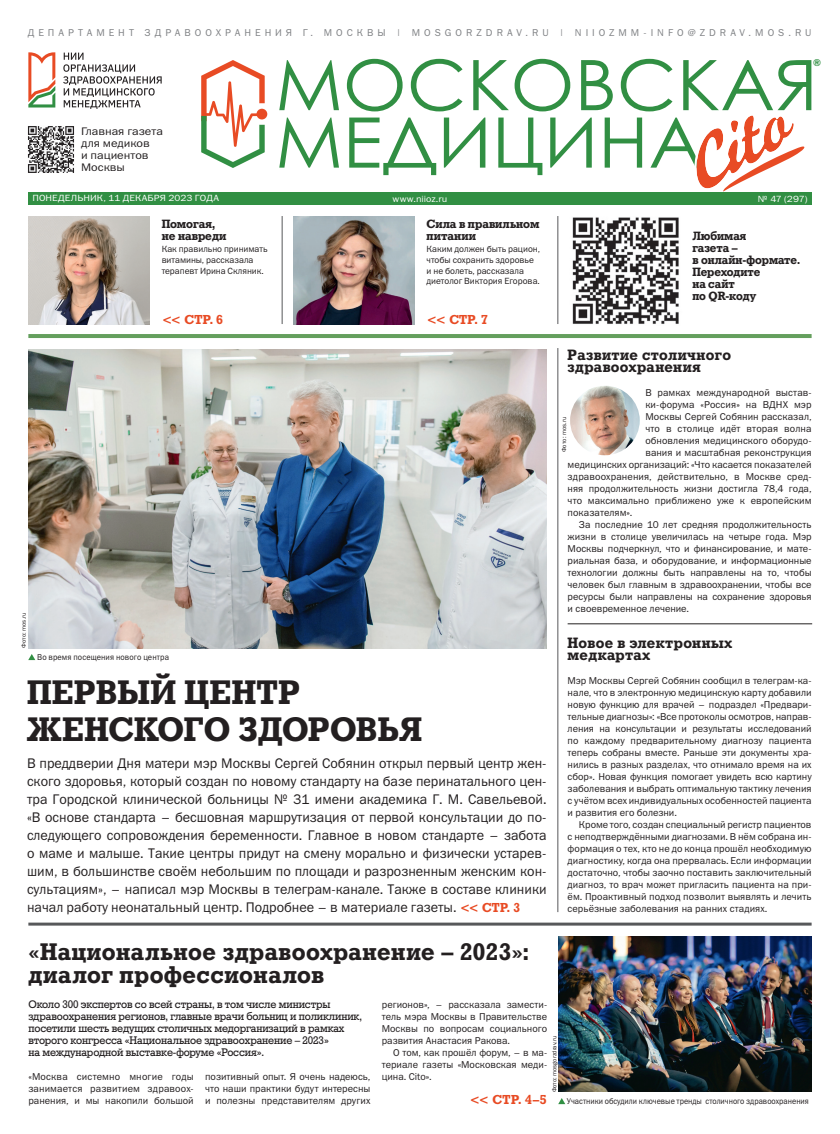
<style>
.page{position:relative;width:840px;height:1134px;background:#fff}
.page>*{position:absolute;margin:0;border:0;box-sizing:border-box;transform-origin:0 0}
._01_ZAG_BIG{font:700 34px/37px "Geo Slb 712 Md BT";letter-spacing:.005em;color:#231f20}
._01_ZAG_SMALL{font:700 24px/23px "Geo Slb 712 Md BT";letter-spacing:.02em;color:#231f20}
._01_ZAG_NOVOSTI{font:700 15px/12px "Geo Slb 712 Md BT";letter-spacing:.025em;color:#231f20}
._02_LID_BIG{font:14px/18px "Franklin Gothic Book ITC";color:#231f20;text-align:justify}
._01_ZAG_BIG-2{font:700 13px "Geo Slb 712 Md BT";letter-spacing:.02em;color:#e84b24}
.Заголовок___1{font:700 12px/12px "Geo Slb 712 Md BT";letter-spacing:-.005em;color:#231f20}
._02_LID_SMALL{font:11px/12px "Geo Slb 712 Md BT";letter-spacing:-.01em;color:#231f20}
.t1{font:11px/12px "Franklin Gothic Book ITC";color:#231f20;scale:1.1 1}
._03_ТХТ{font:10px/12px "Franklin Gothic Book ITC";letter-spacing:.005em;color:#231f20;text-align:justify}
._03_TEXT2{font:10px/12px "Franklin Gothic Book ITC";color:#231f20;text-align:justify}
.t2{font:10px "Franklin Gothic Book ITC";letter-spacing:.395em;color:#808285}
._03_ТХТ-2{font:10px "Franklin Gothic Demi ITC";color:#318f43}
.Заголовок___1-2{font:9px/10.8px "Franklin Gothic Book ITC";color:#231f20}
.t3{font:9px "Franklin Gothic Book ITC";letter-spacing:.005em;color:#fff;scale:1.1 1}
._04_PODPIS_FOTO{font:8.5px "Franklin Gothic Book ITC";letter-spacing:.005em;color:#231f20;scale:.92 1}
._04_PODPIS_FOTO-2{font:8.5px "Franklin Gothic Book ITC";letter-spacing:.005em;color:#231f20;scale:.94 1}
.FOTO{font:6px "Franklin Gothic Book ITC";letter-spacing:.025em;color:#231f20}
.FOTO-2{font:6px "Franklin Gothic Book ITC";color:#231f20}
.s1{font-family:"Geo Slb 712 Md BT";font-weight:700;font-size:13px;color:#e84b24}
</style>
<div class="page">
<div style="left:28px;top:192px;width:783px;height:12px;background:#318f43"></div>
<hr style="left:28px;top:334px;width:783px;height:4px;background:#649f5d">
<svg style="left:28px;top:52px;width:27px;height:56px"></svg>
<svg style="left:63px;top:53px;width:98px;height:56px"></svg>
<img style="left:27px;top:126px;width:48px;height:47px">
<hr style="left:557px;top:216px;width:1px;height:108px;background:#57585a">
<div style="left:256px;top:109px;width:11px;height:10px;background:#e84b24;border-radius:50%"></div>
<svg style="left:201px;top:60px;width:63px;height:108px"></svg>
<img style="left:572px;top:217px;width:107px;height:107px">
<svg style="left:279px;top:60px;width:60px;height:50px"></svg>
<svg style="left:279px;top:118px;width:60px;height:50px"></svg>
<svg style="left:346px;top:59px;width:464px;height:133px"></svg>
<hr style="left:28px;top:923px;width:783px;height:3px;background:#57585a">
<svg style="left:558px;top:1098px;width:7px;height:6px"></svg>
<img style="left:558px;top:936px;width:253px;height:156px">
<hr style="left:567px;top:624px;width:244px;height:1px;background:#231f20">
<img style="left:569px;top:386px;width:70px;height:69px;border-radius:35px">
<hr style="left:557px;top:348px;width:1px;height:564px;background:#57585a">
<hr style="left:282px;top:216px;width:1px;height:108px;background:#57585a">
<img style="left:293px;top:216px;width:121px;height:108px">
<img style="left:28px;top:216px;width:121px;height:108px">
<svg style="left:28px;top:654px;width:7px;height:6px"></svg>
<img style="left:28px;top:349px;width:518px;height:299px">
<p class="t2" style="left:28px;top:26px;width:784px">ДЕПАРТАМЕНТ ЗДРАВООХРАНЕНИЯ Г. МОСКВЫ | MOSGORZDRAV.RU | NIIOZMM-INFO@ZDRAV.MOS.RU</p>
<p class="_03_ТХТ-2" style="left:812px;top:56px;width:9px">®</p>
<p class="t1" style="left:81px;top:125px;width:76px">Главная газета для медиков<br>и пациентов<br>Москвы</p>
<p class="t3" style="left:32px;top:192px;width:171px">ПОНЕДЕЛЬНИК, 11 ДЕКАБРЯ 2023 ГОДА</p>
<p class="t3" style="left:392px;top:193px;width:51px">www.niioz.ru</p>
<p class="Заголовок___1" style="left:161px;top:218px;width:66px">Помогая, не навреди</p>
<p class="Заголовок___1-2" style="left:161px;top:243px;width:107px">Как правильно принимать витамины, рассказала терапевт Ирина Скляник.</p>
<p class="_01_ZAG_BIG-2" style="left:161px;top:311px;width:63px">&lt;&lt; СТР. 6</p>
<p class="FOTO" style="left:20px;top:648px;width:37px;rotate:-90deg">Фото: mos.ru</p>
<p class="_04_PODPIS_FOTO-2" style="left:37px;top:652px;width:142px">Во время посещения нового центра</p>
<p class="Заголовок___1" style="left:426px;top:218px;width:114px">Сила в правильном питании</p>
<p class="Заголовок___1-2" style="left:426px;top:243px;width:115px">Каким должен быть рацион, чтобы сохранить здоровье и не болеть, рассказала диетолог Виктория Егорова.</p>
<p class="_01_ZAG_BIG-2" style="left:426px;top:311px;width:63px">&lt;&lt; СТР. 7</p>
<p class="_01_ZAG_BIG" style="left:27px;top:675px;width:396px">ПЕРВЫЙ ЦЕНТР<br>ЖЕНСКОГО ЗДОРОВЬЯ</p>
<p class="_02_LID_BIG" style="left:27px;top:754px;width:521px">В преддверии Дня матери мэр Москвы Сергей Собянин открыл первый центр жен&shy;ского здоровья, который создан по новому стандарту на базе перинатального цен&shy;тра Городской клинической больницы № 31 имени академика Г. М. Савельевой. «В основе стандарта – бесшовная маршрутизация от первой консультации до по&shy;следующего сопровождения беременности. Главное в новом стандарте – забота о маме и малыше. Такие центры придут на смену морально и физически устарев&shy;шим, в большинстве своём небольшим по площади и разрозненным женским кон&shy;сультациям», – написал мэр Москвы в телеграм-канале. Также в составе клиники начал работу неонатальный центр. Подробнее – в материале газеты. <span class="s1">&lt;&lt; СТР. 3</span></p>
<p class="t3" style="left:757px;top:193px;width:47px">№ 47 (297)</p>
<p class="Заголовок___1" style="left:692px;top:230px;width:56px">Любимая</p>
<p class="Заголовок___1" style="left:692px;top:242px;width:47px">газета –</p>
<p class="Заголовок___1" style="left:692px;top:254px;width:109px">в онлайн-формате.</p>
<p class="Заголовок___1" style="left:692px;top:266px;width:70px">Переходите</p>
<p class="Заголовок___1" style="left:692px;top:278px;width:44px">на сайт</p>
<p class="Заголовок___1" style="left:692px;top:290px;width:65px">по QR-коду</p>
<p class="_01_ZAG_NOVOSTI" style="left:567px;top:350px;width:165px">Развитие столичного здравоохранения</p>
<p class="_03_ТХТ" style="left:645px;top:386px;width:168px">В рамках международной выстав-</p>
<p class="_03_ТХТ" style="left:645px;top:398px;width:168px">ки-форума «Россия» на ВДНХ мэр</p>
<p class="_03_ТХТ" style="left:645px;top:410px;width:168px">Москвы Сергей Собянин рассказал,</p>
<p class="_03_ТХТ" style="left:645px;top:422px;width:168px">что в столице идёт вторая волна</p>
<p class="_03_ТХТ" style="left:645px;top:434px;width:168px">обновления медицинского оборудо-</p>
<p class="_03_ТХТ" style="left:645px;top:446px;width:168px">вания и масштабная реконструкция</p>
<p class="_03_ТХТ" style="left:567px;top:458px;width:245px">медицинских организаций: «Что касается показателей</p>
<p class="_03_ТХТ" style="left:567px;top:470px;width:245px">здравоохранения, действительно, в Москве сред-</p>
<p class="_03_ТХТ" style="left:567px;top:482px;width:245px">няя продолжительность жизни достигла 78,4 года,</p>
<p class="_03_ТХТ" style="left:567px;top:494px;width:245px">что максимально приближено уже к европейским</p>
<p class="_03_ТХТ" style="left:567px;top:506px;width:66px">показателям».</p>
<p class="_03_TEXT2" style="left:567px;top:518px;width:245px;text-indent:11px">За последние 10 лет средняя продолжительность жизни в столице увеличилась на четыре года. Мэр Москвы подчеркнул, что и финансирование, и мате&shy;риальная база, и оборудование, и информационные технологии должны быть направлены на то, чтобы человек был главным в здравоохранении, чтобы все ресурсы были направлены на сохранение здоровья и своевременное лечение.</p>
<p class="_01_ZAG_NOVOSTI" style="left:567px;top:638px;width:166px">Новое в электронных медкартах</p>
<p class="_03_ТХТ" style="left:567px;top:674px;width:245px">Мэр Москвы Сергей Собянин сообщил в телеграм-ка&shy;нале, что в электронную медицинскую карту добавили новую функцию для врачей – подраздел «Предвари&shy;тельные диагнозы»: «Все протоколы осмотров, направ&shy;ления на консультации и результаты исследований по каждому предварительному диагнозу пациента теперь собраны вместе. Раньше эти документы хра&shy;нились в разных разделах, что отнимало время на их сбор». Новая функция помогает увидеть всю картину заболевания и выбрать оптимальную тактику лечения с учётом всех индивидуальных особенностей пациента и развития его болезни.</p>
<p class="_03_TEXT2" style="left:567px;top:818px;width:245px;text-indent:11px">Кроме того, создан специальный регистр пациентов с неподтверждёнными диагнозами. В нём собрана ин&shy;формация о тех, кто не до конца прошёл необходимую диагностику, когда она прервалась. Если информации достаточно, чтобы заочно поставить заключительный диагноз, то врач может пригласить пациента на при&shy;ём. Проактивный подход позволит выявлять и лечить серьёзные заболевания на ранних стадиях.</p>
<p class="FOTO" style="left:560px;top:452px;width:37px;rotate:-90deg">Фото: mos.ru</p>
<p class="_01_ZAG_SMALL" style="left:28px;top:941px;width:502px">«Национальное здравоохранение – 2023»: диалог профессионалов</p>
<p class="_02_LID_SMALL" style="left:28px;top:998px;width:335px">Около 300 экспертов со всей страны, в том числе министры здравоохранения регионов, главные врачи больниц и поликлиник, посетили шесть ведущих столичных медорганизаций в рамках второго конгресса «Национальное здравоохранение – 2023»<br>на международной выставке-форуме «Россия».</p>
<p class="_03_ТХТ" style="left:28px;top:1070px;width:167px">«Москва системно многие годы занимается развитием здравоох&shy;ранения, и мы накопили большой</p>
<p class="_03_ТХТ" style="left:205px;top:1070px;width:167px">позитивный опыт. Я очень надеюсь, что наши практики будут интересны и полезны представителям других</p>
<p class="_03_ТХТ" style="left:381px;top:998px;width:167px">регионов», – рассказала замести&shy;тель мэра Москвы в Правительстве Москвы по вопросам социального развития Анастасия Ракова.</p>
<p class="_03_TEXT2" style="left:381px;top:1046px;width:167px;text-indent:11px">О том, как прошёл форум, – в ма&shy;териале газеты «Московская меди&shy;цина. Cito».</p>
<p class="_01_ZAG_BIG-2" style="left:469px;top:1091px;width:79px">&lt;&lt; СТР. 4–5</p>
<p class="FOTO-2" style="left:550px;top:1092px;width:58px;rotate:-90deg">Фото: mosgorzdrav.ru</p>
<p class="_04_PODPIS_FOTO" style="left:566px;top:1096px;width:264px">Участники обсудили ключевые тренды столичного здравоохранения</p>
</div>
